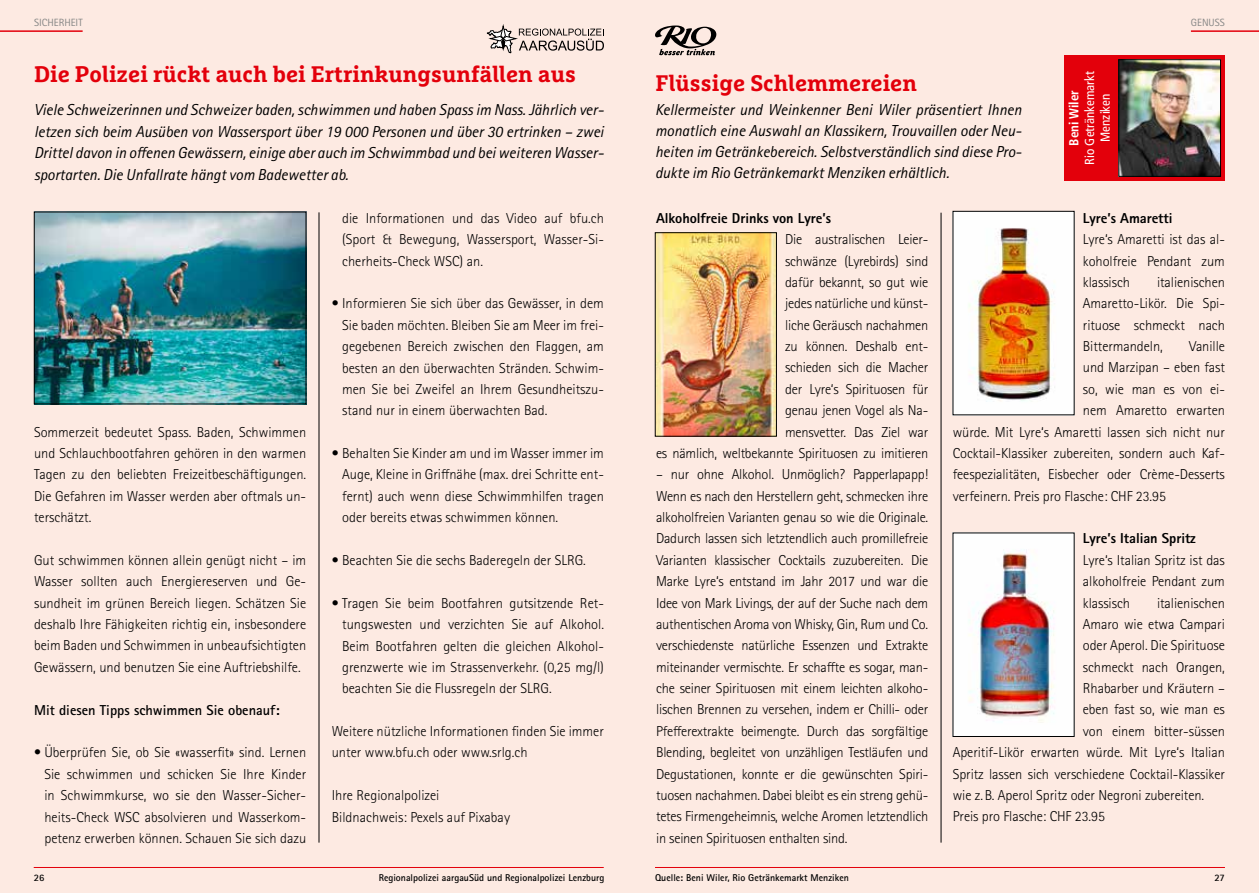
<style>
.page{position:relative;width:1259px;height:893px;background:#fff}
.page>*{position:absolute;margin:0;border:0;box-sizing:border-box;transform-origin:0 0}
.t1{font:700 22.5px "Marselis Slab Pro";color:#e3000b}
.t2{font:italic 15.9px/21.3px "Rotis Sans Serif Std";color:#000;text-align:justify}
.t3{font:300 14.4px/21.3px "Rotis Sans Serif Std";letter-spacing:-.005em;color:#000;text-align:justify}
.t4{font:800 14.4px "Rotis Sans Serif Std";letter-spacing:-.005em;color:#000}
.t5{font:700 14.4px "Rotis Sans Serif Std";color:#000}
.t6{font:condensed 13.05px/15.8px "Frutiger LT Std";color:#fff;text-align:center}
.t7{font:700 condensed 13.05px "Frutiger LT Std";color:#fff}
.t8{font:10.5px "Rotis Sans Serif Std";color:#868786}
.t9{font:700 9.9px "Rotis Sans Serif Std";color:#000}
</style>
<div class="page">
<div style="left:0;top:0;width:629px;height:893px;background:#fdeae2"></div>
<hr style="left:0;top:30px;width:83px;height:2px;background:#e3000b">
<hr style="left:34px;top:867px;width:570px;height:1px;background:#e3000b">
<svg style="left:486px;top:25px;width:118px;height:28px"></svg>
<div style="left:629px;top:0;width:630px;height:893px;background:#fdeae2"></div>
<img style="left:36px;top:214px;width:268px;height:188px">
<div style="left:34px;top:212px;width:272px;height:192px;border:1px solid #000"></div>
<hr style="left:319px;top:212px;width:1px;height:631px;background:#000">
<svg style="left:655px;top:26px;width:62px;height:29px"></svg>
<hr style="left:940px;top:213px;width:1px;height:630px;background:#000">
<div style="left:1064px;top:55px;width:161px;height:126px;background:#e3000b"></div>
<img style="left:1120px;top:62px;width:98px;height:113px">
<div style="left:1118px;top:60px;width:102px;height:117px;border:1px solid #000"></div>
<hr style="left:1191px;top:30px;width:68px;height:2px;background:#e3000b">
<hr style="left:655px;top:867px;width:570px;height:1px;background:#e3000b">
<img style="left:954px;top:213px;width:118px;height:200px">
<img style="left:954px;top:535px;width:118px;height:200px">
<img style="left:657px;top:234px;width:117px;height:200px">
<p class="t8" style="left:34px;top:16px;width:50px">SICHERHEIT</p>
<h1 class="t1" style="left:34px;top:60px;width:543px">Die Polizei rückt auch bei Ertrinkungsunfällen aus</h1>
<p class="t2" style="left:34px;top:99px;width:571px">Viele Schweizerinnen und Schweizer baden, schwimmen und haben Spass im Nass. Jährlich ver&shy;letzen sich beim Ausüben von Wassersport über 19 000 Personen und über 30 ertrinken – zwei Drittel davon in offenen Gewässern, einige aber auch im Schwimmbad und bei weiteren Wasser&shy;sportarten. Die Unfallrate hängt vom Badewetter ab.</p>
<p class="t3" style="left:342px;top:208px;width:263px">die Informationen und das Video auf bfu.ch (Sport &amp; Bewegung, Wassersport, Wasser-Si&shy;cherheits-Check WSC) an.</p>
<p class="t3" style="left:342px;top:293px;width:263px;text-indent:-10px">• Informieren Sie sich über das Gewässer, in dem Sie baden möchten. Bleiben Sie am Meer im frei&shy;gegebenen Bereich zwischen den Flaggen, am besten an den überwachten Stränden. Schwim&shy;men Sie bei Zweifel an Ihrem Gesundheitszu&shy;stand nur in einem überwachten Bad.</p>
<p class="t3" style="left:342px;top:443px;width:263px;text-indent:-10px">• Behalten Sie Kinder am und im Wasser immer im Auge, Kleine in Griffnähe (max. drei Schritte ent&shy;fernt) auch wenn diese Schwimmhilfen tragen oder bereits etwas schwimmen können.</p>
<p class="t3" style="left:332px;top:550px;width:256px">• Beachten Sie die sechs Baderegeln der SLRG.</p>
<p class="t3" style="left:342px;top:592px;width:263px;text-indent:-10px">• Tragen Sie beim Bootfahren gutsitzende Ret&shy;tungswesten und verzichten Sie auf Alkohol.<br>Beim Bootfahren gelten die gleichen Alkohol&shy;grenzwerte wie im Strassenverkehr. (0,25 mg/l) beachten Sie die Flussregeln der SLRG.</p>
<p class="t3" style="left:332px;top:721px;width:274px">Weitere nützliche Informationen finden Sie immer unter www.bfu.ch oder www.srlg.ch</p>
<p class="t3" style="left:332px;top:785px;width:180px">Ihre Regionalpolizei<br>Bildnachweis: Pexels auf Pixabay</p>
<p class="t3" style="left:34px;top:421px;width:274px">Sommerzeit bedeutet Spass. Baden, Schwimmen und Schlauchbootfahren gehören in den warmen Tagen zu den beliebten Freizeitbeschäftigungen.<br>Die Gefahren im Wasser werden aber oftmals un&shy;terschätzt.</p>
<p class="t3" style="left:34px;top:550px;width:274px">Gut schwimmen können allein genügt nicht – im Wasser sollten auch Energiereserven und Ge&shy;sundheit im grünen Bereich liegen. Schätzen Sie deshalb Ihre Fähigkeiten richtig ein, insbesondere beim Baden und Schwimmen in unbeaufsichtigten Gewässern, und benutzen Sie eine Auftriebshilfe.</p>
<p class="t5" style="left:34px;top:701px;width:247px">Mit diesen Tipps schwimmen Sie obenauf:</p>
<p class="t3" style="left:44px;top:742px;width:263px;text-indent:-10px">• Überprüfen Sie, ob Sie «wasserfit» sind. Lernen Sie schwimmen und schicken Sie Ihre Kinder in Schwimmkurse, wo sie den Wasser-Sicher&shy;heits-Check WSC absolvieren und Wasserkom&shy;petenz erwerben können. Schauen Sie sich dazu</p>
<p class="t9" style="left:34px;top:871px;width:12px">26</p>
<p class="t9" style="left:379px;top:872px;width:227px">Regionalpolizei aargauSüd und Regionalpolizei Lenzburg</p>
<h1 class="t1" style="left:655px;top:69px;width:263px">Flüssige Schlemmereien</h1>
<p class="t2" style="left:655px;top:100px;width:368px">Kellermeister und Weinkenner Beni Wiler präsentiert Ihnen monatlich eine Auswahl an Klassikern, Trouvaillen oder Neu&shy;heiten im Getränkebereich. Selbstverständlich sind diese Pro&shy;dukte im Rio Getränkemarkt Menziken erhältlich.</p>
<p class="t6" style="left:1082px;top:165px;width:95px;rotate:-90deg">Rio Getränkemarkt<br>Menziken</p>
<p class="t7" style="left:1066px;top:146px;width:57px;rotate:-90deg">Beni Wiler</p>
<p class="t8" style="left:1191px;top:16px;width:36px">GENUSS</p>
<p class="t4" style="left:656px;top:209px;width:176px">Alkoholfreie Drinks von Lyre’s</p>
<p class="t3" style="left:656px;top:229px;width:274px;text-align:right">Die australischen Leier-<br>schwänze (Lyrebirds) sind<br>dafür bekannt, so gut wie<br>jedes natürliche und künst-<br>liche Geräusch nachahmen<br>zu können. Deshalb ent-<br>schieden sich die Macher<br>der Lyre‘s Spirituosen für<br>genau jenen Vogel als Na-<br>mensvetter. Das Ziel war<br>es nämlich, weltbekannte Spirituosen zu imitieren</p>
<p class="t3" style="left:656px;top:464px;width:274px">– nur ohne Alkohol. Unmöglich? Papperlapapp!<br>Wenn es nach den Herstellern geht, schmecken ihre alkoholfreien Varianten genau so wie die Originale.<br>Dadurch lassen sich letztendlich auch promillefreie Varianten klassischer Cocktails zuzubereiten. Die Marke Lyre‘s entstand im Jahr 2017 und war die Idee von Mark Livings, der auf der Suche nach dem authentischen Aroma von Whisky, Gin, Rum und Co. verschiedenste natürliche Essenzen und Extrakte miteinander vermischte. Er schaffte es sogar, man&shy;che seiner Spirituosen mit einem leichten alkoho&shy;lischen Brennen zu versehen, indem er Chilli- oder Pfefferextrakte beimengte. Durch das sorgfältige Blending, begleitet von unzähligen Testläufen und Degustationen, konnte er die gewünschten Spiri&shy;tuosen nachahmen. Dabei bleibt es ein streng gehü&shy;tetes Firmengeheimnis, welche Aromen letztendlich in seinen Spirituosen enthalten sind.</p>
<p class="t9" style="left:655px;top:871px;width:195px">Quelle: Beni Wiler, Rio Getränkemarkt Menziken</p>
<p class="t4" style="left:1083px;top:209px;width:91px">Lyre’s Amaretti</p>
<p class="t3" style="left:1083px;top:229px;width:144px">Lyre‘s Amaretti ist das al&shy;koholfreie Pendant zum klassisch</p>
<p class="t3" style="left:1083px;top:272px;width:144px;text-indent:74px">italienischen Amaretto-Likör. Die Spi&shy;rituose schmeckt nach Bittermandeln,</p>
<p class="t3" style="left:1189px;top:336px;width:37px">Vanille</p>
<p class="t3" style="left:1083px;top:357px;width:144px">und Marzipan – eben fast</p>
<p class="t3" style="left:1083px;top:378px;width:144px">so, wie man es von ei-</p>
<p class="t3" style="left:1083px;top:400px;width:144px">nem Amaretto erwarten</p>
<p class="t3" style="left:952px;top:421px;width:274px">würde. Mit Lyre‘s Amaretti lassen sich nicht nur</p>
<p class="t3" style="left:952px;top:443px;width:274px">Cocktail-Klassiker zubereiten, sondern auch Kaf-</p>
<p class="t3" style="left:952px;top:464px;width:274px">feespezialitäten, Eisbecher oder Crème-Desserts</p>
<p class="t3" style="left:952px;top:485px;width:215px">verfeinern. Preis pro Flasche: CHF 23.95</p>
<p class="t4" style="left:1083px;top:529px;width:114px">Lyre’s Italian Spritz</p>
<p class="t3" style="left:1083px;top:549px;width:144px">Lyre‘s Italian Spritz ist das alkoholfreie Pendant zum klassisch</p>
<p class="t3" style="left:1157px;top:592px;width:69px">italienischen</p>
<p class="t3" style="left:1083px;top:614px;width:144px">Amaro wie etwa Campari</p>
<p class="t3" style="left:1083px;top:635px;width:144px">oder Aperol. Die Spirituose</p>
<p class="t3" style="left:1083px;top:656px;width:144px">schmeckt nach Orangen,</p>
<p class="t3" style="left:1083px;top:678px;width:144px">Rhabarber und Kräutern –</p>
<p class="t3" style="left:1083px;top:699px;width:143px">eben fast so, wie man es</p>
<p class="t3" style="left:1083px;top:720px;width:144px">von einem bitter-süssen</p>
<p class="t3" style="left:952px;top:742px;width:274px">Aperitif-Likör erwarten würde. Mit Lyre‘s Italian</p>
<p class="t3" style="left:952px;top:763px;width:274px">Spritz lassen sich verschiedene Cocktail-Klassiker</p>
<p class="t3" style="left:952px;top:785px;width:253px">wie z.B. Aperol Spritz oder Negroni zubereiten.</p>
<p class="t3" style="left:952px;top:806px;width:154px">Preis pro Flasche: CHF 23.95</p>
<p class="t9" style="left:1214px;top:871px;width:12px">27</p>
</div>
